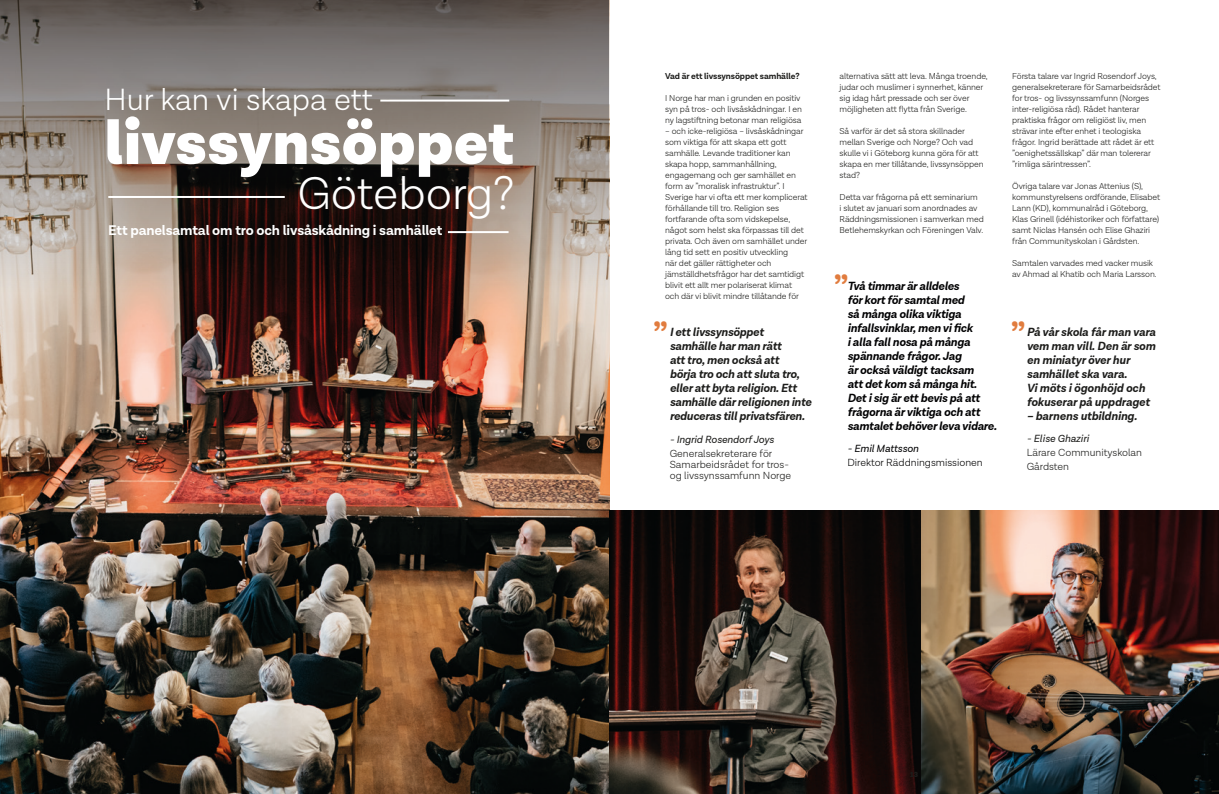
<style>
.page{position:relative;width:1219px;height:794px;background:#fff}
.page>*{position:absolute;margin:0;border:0;box-sizing:border-box;transform-origin:0 0}
.Rubrik_alt_1{font:900 63px "Lota Grotesque";color:#fff}
.Rubrik_alt_1-2{font:300 46.7px "Lota Grotesque";color:#fff}
.Brödtext_aktuellt{font:700 31.5px "Lota Grotesque";color:#e17c3e}
.Rubrik_alt_1-3{font:300 31.2px "Lota Grotesque";color:#fff}
.Brödtext_Lota{font:700 14.1px "Lota Grotesque";letter-spacing:-.01em;color:#fff}
.Brödtext_aktuellt-2{font:italic 700 12px/14px "Lota Grotesque";letter-spacing:-.01em;color:#1d1d1b}
.Brödtext_aktuellt-3{font:italic 700 12px/14px "Lota Grotesque";letter-spacing:-.01em;color:#020203}
.Brödtext_aktuellt-4{font:300 10.5px/14px "Lota Grotesque";color:#1d1d1b}
.Brödtext_aktuellt-5{font:300 10.5px/14px "Lota Grotesque";color:#020203}
.Brödtext_Lota-2{font:300 8.7px/11px "Lota Grotesque";letter-spacing:-.01em;color:#1d1d1b}
.Brödtext_Lota-3{font:700 8.7px "Lota Grotesque";letter-spacing:-.01em;color:#1d1d1b}
.t1{font:900 7.5px "Lota Grotesque";color:#1d1d1b}
.s1{font-weight:400;font-style:italic}
</style>
<div class="page">
<img style="left:0;top:331px;width:609px;height:463px">
<svg style="left:0;top:0;width:609px;height:331px;background:#796c64"></svg>
<img style="left:609px;top:510px;width:610px;height:284px">
<hr style="left:448px;top:231px;width:61px;height:2px;background:#fff">
<hr style="left:108px;top:196px;width:177px;height:2px;background:#fff">
<hr style="left:380px;top:100px;width:129px;height:2px;background:#fff">
<p class="Rubrik_alt_1-3" style="left:104px;top:83px;width:270px">Hur kan vi skapa ett</p>
<p class="Rubrik_alt_1" style="left:104px;top:105px;width:411px">livssynsöppet</p>
<p class="Rubrik_alt_1-2" style="left:297px;top:168px;width:218px">Göteborg?</p>
<p class="Brödtext_Lota" style="left:108px;top:222px;width:336px">Ett panelsamtal om tro och livsåskådning i samhället</p>
<p class="Brödtext_Lota-3" style="left:665px;top:71px;width:136px">Vad är ett livssynsöppet samhälle?</p>
<p class="Brödtext_Lota-2" style="left:665px;top:92px;width:138px">I Norge har man i grunden en positiv syn på tros- och livsåskådningar. I en ny lagstiftning betonar man religiösa</p>
<p class="Brödtext_Lota-2" style="left:665px;top:125px;width:144px">– och icke-religiösa – livsåskådningar som viktiga för att skapa ett gott samhälle. Levande traditioner kan skapa hopp, sammanhållning, engagemang och ger samhället en form av ”moralisk infrastruktur”. I Sverige har vi ofta ett mer komplicerat förhållande till tro. Religion ses fortfarande ofta som vidskepelse, något som helst ska förpassas till det privata. Och även om samhället under lång tid sett en positiv utveckling<br>när det gäller rättigheter och jämställdhetsfrågor har det samtidigt blivit ett allt mer polariserat klimat och där vi blivit mindre tillåtande för</p>
<p class="Brödtext_aktuellt" style="left:653px;top:316px;width:16px">”</p>
<p class="Brödtext_aktuellt-2" style="left:670px;top:325px;width:143px">I ett livssynsöppet samhälle har man rätt<br>att tro, men också att<br>börja tro och att sluta tro, eller att byta religion. Ett samhälle där religionen inte reduceras till privatsfären.</p>
<p class="Brödtext_aktuellt-4" style="left:670px;top:432px;width:106px"><span class="s1">- Ingrid Rosendorf Joys<br></span>Generalsekreterare för</p>
<p class="Brödtext_aktuellt-4" style="left:670px;top:459px;width:123px;line-height:11px">Samarbeidsrådet for tros&shy;og livssynssamfunn Norge</p>
<p class="Brödtext_Lota-2" style="left:840px;top:70px;width:150px">alternativa sätt att leva. Många troende, judar och muslimer i synnerhet, känner sig idag hårt pressade och ser över möjligheten att flytta från Sverige.</p>
<p class="Brödtext_Lota-2" style="left:840px;top:125px;width:145px">Så varför är det så stora skillnader mellan Sverige och Norge? Och vad skulle vi i Göteborg kunna göra för att skapa en mer tillåtande, livssynsöppen stad?</p>
<p class="Brödtext_Lota-2" style="left:840px;top:191px;width:146px">Detta var frågorna på ett seminarium<br>i slutet av januari som anordnades av Räddningsmissionen i samverkan med Betlehemskyrkan och Föreningen Valv.</p>
<p class="Brödtext_aktuellt" style="left:834px;top:269px;width:16px">”</p>
<p class="Brödtext_aktuellt-3" style="left:847px;top:279px;width:151px">Två timmar är alldeles<br>för kort för samtal med<br>så många olika viktiga infallsvinklar, men vi fick<br>i alla fall nosa på många spännande frågor. Jag<br>är också väldigt tacksam<br>att det kom så många hit.<br>Det i sig är ett bevis på att frågorna är viktiga och att samtalet behöver leva vidare.</p>
<p class="Brödtext_aktuellt-5" style="left:847px;top:442px;width:137px"><span class="s1">- Emil Mattsson<br></span>Direktor Räddningsmissionen</p>
<p class="Brödtext_Lota-2" style="left:1012px;top:70px;width:150px">Första talare var Ingrid Rosendorf Joys, generalsekreterare för Samarbeidsrådet for tros- og livssynssamfunn (Norges inter-religiösa råd). Rådet hanterar praktiska frågor om religiöst liv, men strävar inte efter enhet i teologiska frågor. Ingrid berättade att rådet är ett ”oenighetssällskap” där man tolererar ”rimliga särintressen”.</p>
<p class="Brödtext_Lota-2" style="left:1012px;top:180px;width:149px">Övriga talare var Jonas Attenius (S), kommunstyrelsens ordförande, Elisabet Lann (KD), kommunalråd i Göteborg, Klas Grinell (idéhistoriker och författare) samt Niclas Hansén och Elise Ghaziri från Communityskolan i Gårdsten.</p>
<p class="Brödtext_Lota-2" style="left:1012px;top:257px;width:146px">Samtalen varvades med vacker musik av Ahmad al Khatib och Maria Larsson.</p>
<p class="Brödtext_aktuellt" style="left:1011px;top:316px;width:16px">”</p>
<p class="Brödtext_aktuellt-2" style="left:1027px;top:325px;width:130px">På vår skola får man vara vem man vill. Den är som en miniatyr över hur samhället ska vara.<br>Vi möts i ögonhöjd och fokuserar på uppdraget</p>
<p class="Brödtext_aktuellt-2" style="left:1027px;top:409px;width:112px">– barnens utbildning.</p>
<p class="Brödtext_aktuellt-4" style="left:1027px;top:432px;width:117px"><span class="s1">- Elise Ghaziri<br></span>Lärare Communityskolan<br>Gårdsten</p>
<p class="t1" style="left:301px;top:769px;width:9px">12</p>
<p class="t1" style="left:910px;top:769px;width:9px">13</p>
</div>
